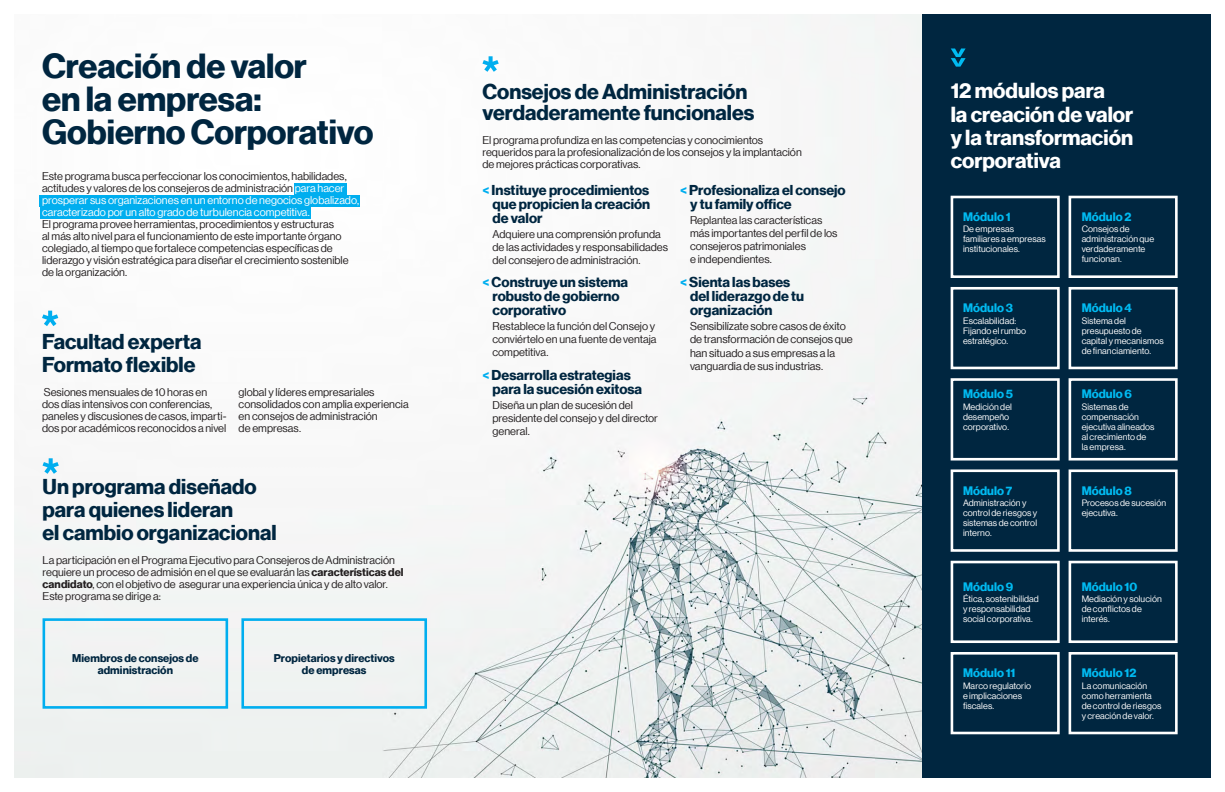
<style>
.page{position:relative;width:1225px;height:792px;background:#fff}
.page>*{position:absolute;margin:0;border:0;box-sizing:border-box;transform-origin:0 0}
.t1{font:34px/33px "N Haas Grotesk DS Pro 75 Bd";color:#002640}
.t2{font:21.2px/23.2px "N Haas Grotesk DS Pro 75 Bd";color:#fff}
.t3{font:21px/21px "N Haas Grotesk DS Pro 75 Bd";color:#002640}
.t4{font:14px/14px "N Haas Grotesk DS Pro 75 Bd";color:#002640}
.t5{font:12px "N Haas Grotesk DS Pro 75 Bd";letter-spacing:.005em;color:#00baf1}
.t6{font:11.1px/13.1px "N Haas Grotesk DS Pro 55 Rg";color:#231f20}
.t7{font:11px/12px "N Haas Grotesk DS Pro 55 Rg";color:#231f20}
.t8{font:11px/12px "N Haas Grotesk DS Pro 75 Bd";letter-spacing:.005em;color:#002640;text-align:center}
.t9{font:9px/10px "N Haas Grotesk DS Pro 55 Rg";letter-spacing:.01em;color:#fff}
.s1{color:#fff}
.s2{font-family:"N Haas Grotesk DS Pro 75 Bd"}
.s3{color:#00aeef}
</style>
<div class="page">
<img style="left:14px;top:14px;width:908px;height:764px">
<div style="left:922px;top:14px;width:288px;height:764px;background:#002640"></div>
<svg style="left:482px;top:56px;width:16px;height:16px"></svg>
<svg style="left:42px;top:311px;width:16px;height:15px"></svg>
<svg style="left:43px;top:458px;width:16px;height:16px"></svg>
<svg style="left:951px;top:48px;width:14px;height:19px"></svg>
<div style="left:294px;top:183px;width:53px;height:12px;background:#00aeef"></div>
<div style="left:40px;top:195px;width:320px;height:12px;background:#00aeef"></div>
<div style="left:40px;top:207px;width:270px;height:12px;background:#00aeef"></div>
<div style="left:950px;top:196px;width:109px;height:82px;border:3px solid #fff"></div>
<div style="left:950px;top:287px;width:109px;height:82px;border:3px solid #fff"></div>
<div style="left:950px;top:378px;width:109px;height:83px;border:3px solid #fff"></div>
<div style="left:950px;top:469px;width:109px;height:83px;border:3px solid #fff"></div>
<div style="left:950px;top:561px;width:109px;height:82px;border:3px solid #fff"></div>
<div style="left:950px;top:652px;width:109px;height:82px;border:3px solid #fff"></div>
<div style="left:1068px;top:196px;width:109px;height:82px;border:3px solid #fff"></div>
<div style="left:1068px;top:287px;width:109px;height:82px;border:3px solid #fff"></div>
<div style="left:1068px;top:378px;width:109px;height:83px;border:3px solid #fff"></div>
<div style="left:1068px;top:469px;width:109px;height:83px;border:3px solid #fff"></div>
<div style="left:1068px;top:561px;width:109px;height:82px;border:3px solid #fff"></div>
<div style="left:1068px;top:652px;width:109px;height:82px;border:3px solid #fff"></div>
<div style="left:43px;top:618px;width:185px;height:91px;border:3px solid #00aeef"></div>
<div style="left:241px;top:618px;width:186px;height:91px;border:3px solid #00aeef"></div>
<p class="t1" style="left:42px;top:50px;width:333px">Creación de valor<br>en la empresa:<br>Gobierno Corporativo</p>
<p class="t7" style="left:42px;top:170px;width:318px">Este programa busca perfeccionar los conocimientos, habilidades, actitudes y valores de los consejeros de administración <span class="s1">para hacer prosperar sus organizaciones en un entorno de negocios globalizado, caracterizado por un alto grado de turbulencia competitiva.<br></span>El programa provee herramientas, procedimientos y estructuras<br>al más alto nivel para el funcionamiento de este importante órgano colegiado, al tiempo que fortalece competencias específicas de liderazgo y visión estratégica para diseñar el crecimiento sostenible de la organización.</p>
<p class="t3" style="left:42px;top:331px;width:161px">Facultad experta</p>
<p class="t3" style="left:42px;top:354px;width:155px">Formato flexible</p>
<p class="t7" style="left:42px;top:386px;width:186px">Sesiones mensuales de 10 horas en<br>dos días intensivos con conferencias, paneles y discusiones de casos, imparti&shy;dos por académicos reconocidos a nivel</p>
<p class="t7" style="left:239px;top:386px;width:171px">global y líderes empresariales consolidados con amplia experiencia en consejos de administración<br>de empresas.</p>
<p class="t3" style="left:43px;top:476px;width:216px">Un programa diseñado</p>
<p class="t3" style="left:43px;top:499px;width:192px">para quienes lideran</p>
<p class="t3" style="left:43px;top:522px;width:235px">el cambio organizacional</p>
<p class="t7" style="left:43px;top:554px;width:362px">La participación en el Programa Ejecutivo para Consejeros de Administración requiere un proceso de admisión en el que se evaluarán las <span class="s2">características del candidato</span>, con el objetivo de asegurar una experiencia única y de alto valor.<br>Este programa se dirige a:</p>
<p class="t8" style="left:72px;top:652px;width:128px">Miembros de consejos de administración</p>
<p class="t8" style="left:274px;top:652px;width:122px">Propietarios y directivos de empresas</p>
<p class="t3" style="left:482px;top:81px;width:273px">Consejos de Administración verdaderamente funcionales</p>
<p class="t7" style="left:482px;top:134px;width:321px">El programa profundiza en las competencias y conocimientos requeridos para la profesionalización de los consejos y la implantación de mejores prácticas corporativas.</p>
<p class="t4" style="left:492px;top:184px;width:159px;text-align:justify;text-indent:-10px"><span class="s3">&lt;</span> Instituye procedimientos que propicien la creación de valor</p>
<p class="t7" style="left:492px;top:228px;width:177px;line-height:13px">Adquiere una comprensión profunda de las actividades y responsabilidades del consejero de administración.</p>
<p class="t4" style="left:492px;top:275px;width:137px;text-indent:-10px"><span class="s3">&lt;</span> Construye un sistema robusto de gobierno corporativo</p>
<p class="t7" style="left:492px;top:320px;width:165px;line-height:13px;text-align:justify">Restablece la función del Consejo y conviértelo en una fuente de ventaja competitiva.</p>
<p class="t4" style="left:492px;top:368px;width:151px;text-indent:-10px"><span class="s3">&lt;</span> Desarrolla estrategias para la sucesión exitosa</p>
<p class="t7" style="left:492px;top:399px;width:167px;line-height:13px">Diseña un plan de sucesión del presidente del consejo y del director general.</p>
<p class="t4" style="left:690px;top:184px;width:157px;text-indent:-10px"><span class="s3">&lt;</span> Profesionaliza el consejo y tu family office</p>
<p class="t7" style="left:690px;top:214px;width:149px;line-height:13px">Replantea las características más importantes del perfil de los consejeros patrimoniales<br>e independientes.</p>
<p class="t4" style="left:690px;top:275px;width:115px;text-indent:-10px"><span class="s3">&lt;</span> Sienta las bases del liderazgo de tu organización</p>
<p class="t6" style="left:690px;top:320px;width:164px">Sensibilízate sobre casos de éxito de transformación de consejos que han situado a sus empresas a la vanguardia de sus industrias.</p>
<p class="t2" style="left:950px;top:80px;width:184px">12 módulos para<br>la creación de valor y la transformación corporativa</p>
<p class="t5" style="left:962px;top:210px;width:49px">Módulo 1</p>
<p class="t9" style="left:962px;top:224px;width:84px">De empresas familiares a empresas institucionales.</p>
<p class="t5" style="left:962px;top:301px;width:52px">Módulo 3</p>
<p class="t9" style="left:962px;top:316px;width:65px">Escalabilidad:<br>Fijando el rumbo estratégico.</p>
<p class="t5" style="left:962px;top:387px;width:52px">Módulo 5</p>
<p class="t9" style="left:962px;top:402px;width:50px">Medición del desempeño corporativo.</p>
<p class="t5" style="left:962px;top:484px;width:51px">Módulo 7</p>
<p class="t9" style="left:962px;top:498px;width:76px">Administración y control de riesgos y sistemas de control interno.</p>
<p class="t5" style="left:962px;top:580px;width:52px">Módulo 9</p>
<p class="t9" style="left:962px;top:594px;width:77px">Ética, sostenibilidad y responsabilidad social corporativa.</p>
<p class="t5" style="left:962px;top:666px;width:54px">Módulo 11</p>
<p class="t9" style="left:962px;top:681px;width:70px">Marco regulatorio e implicaciones fiscales.</p>
<p class="t5" style="left:1081px;top:210px;width:51px">Módulo 2</p>
<p class="t9" style="left:1081px;top:224px;width:74px">Consejos de administración que verdaderamente funcionan.</p>
<p class="t5" style="left:1081px;top:301px;width:52px">Módulo 4</p>
<p class="t9" style="left:1081px;top:316px;width:84px">Sistema del presupuesto de capital y mecanismos de financiamiento.</p>
<p class="t5" style="left:1081px;top:387px;width:52px">Módulo 6</p>
<p class="t9" style="left:1081px;top:402px;width:74px">Sistemas de compensación ejecutiva alineados al crecimiento de la empresa.</p>
<p class="t5" style="left:1081px;top:484px;width:52px">Módulo 8</p>
<p class="t9" style="left:1081px;top:498px;width:86px">Procesos de sucesión ejecutiva.</p>
<p class="t5" style="left:1081px;top:580px;width:57px">Módulo 10</p>
<p class="t9" style="left:1081px;top:594px;width:82px">Mediación y solución de conflictos de interés.</p>
<p class="t5" style="left:1081px;top:666px;width:56px">Módulo 12</p>
<p class="t9" style="left:1081px;top:681px;width:81px">La comunicación como herramienta de control de riesgos y creación de valor.</p>
</div>
